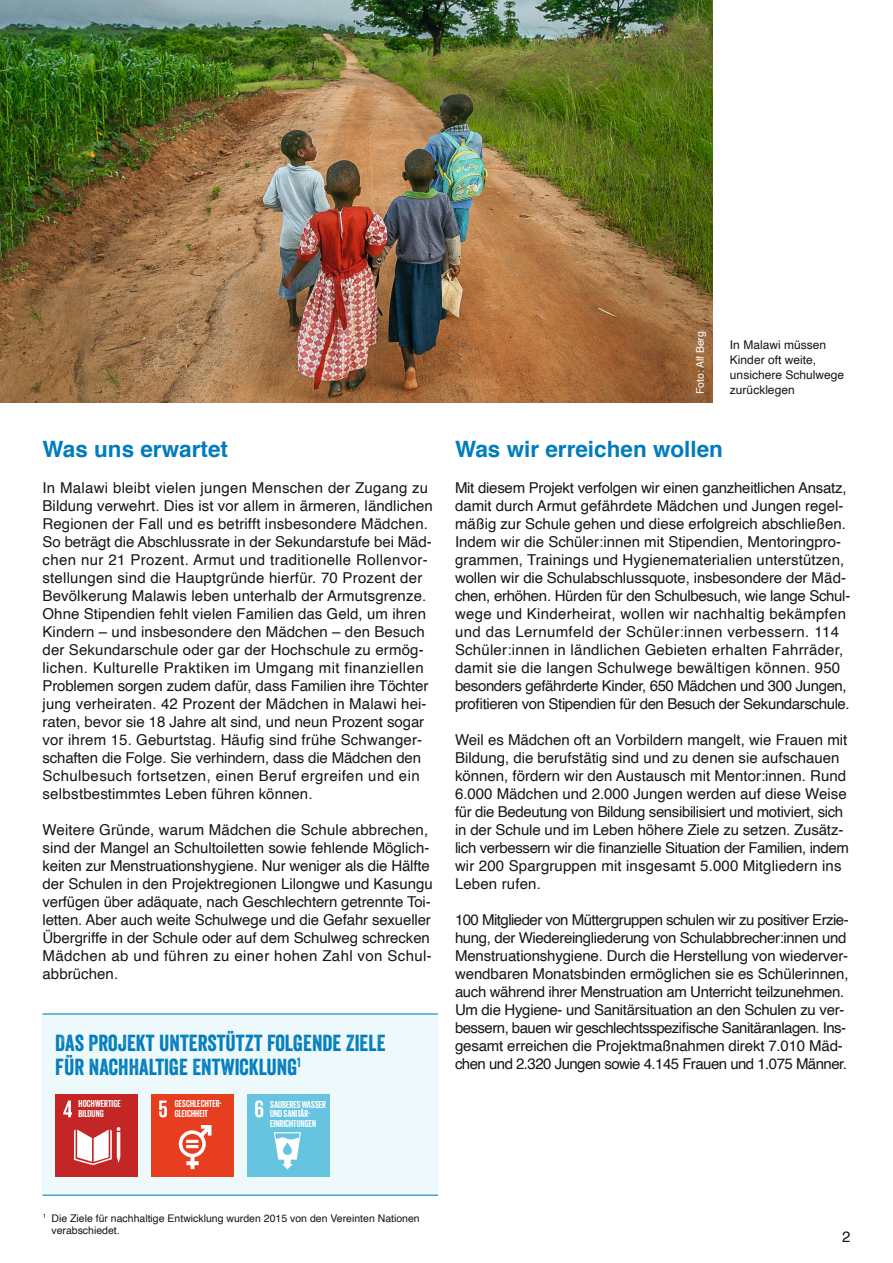
<style>
.page{position:relative;width:893px;height:1263px;background:#fff}
.page>*{position:absolute;margin:0;border:0;box-sizing:border-box;transform-origin:0 0}
.t1{font:22.5px/24px "Veneer";color:#007cbd}
.t2{font:700 22.5px "Helvetica";color:#007cbd}
.t3{font:15px/18px "Helvetica";color:#151616}
.t4{font:15px/18px "Helvetica";letter-spacing:-.025em;color:#151616}
.t5{font:12px/15px "Helvetica";color:#151616}
.t6{font:10.5px/12px "Helvetica";color:#151616}
.t7{font:10.5px "Helvetica";letter-spacing:-.005em;color:#fff}
.t8{font:700 10.35px/9.8px "Giorgio Sans";letter-spacing:.01em;color:#fff}
</style>
<div class="page">
<div style="left:43px;top:1014px;width:395px;height:180px;background:#eef9fb"></div>
<img style="left:0;top:0;width:713px;height:403px">
<div style="left:55px;top:1093px;width:83px;height:83px;background:#c32625"></div>
<svg style="left:63px;top:1100px;width:9px;height:17px"></svg>
<svg style="left:74px;top:1127px;width:46px;height:38px"></svg>
<hr style="left:43px;top:1013px;width:395px;height:1px;background:#007cbd">
<hr style="left:43px;top:1195px;width:395px;height:1px;background:#007cbd">
<div style="left:151px;top:1093px;width:83px;height:83px;background:#e63e1f"></div>
<svg style="left:159px;top:1100px;width:8px;height:17px"></svg>
<svg style="left:179px;top:1125px;width:32px;height:44px"></svg>
<div style="left:247px;top:1093px;width:83px;height:83px;background:#67c4e1"></div>
<svg style="left:255px;top:1100px;width:8px;height:17px"></svg>
<svg style="left:274px;top:1132px;width:27px;height:37px"></svg>
<h1 class="t2" style="left:43px;top:430px;width:187px">Was uns erwartet</h1>
<p class="t3" style="left:43px;top:479px;width:392px">In Malawi bleibt vielen jungen Menschen der Zugang zu Bildung verwehrt. Dies ist vor allem in ärmeren, ländlichen Regionen der Fall und es betrifft insbesondere Mädchen.<br>So beträgt die Abschlussrate in der Sekundarstufe bei Mäd&shy;chen nur 21 Prozent. Armut und traditionelle Rollenvor&shy;stellungen sind die Hauptgründe hierfür. 70 Prozent der Bevölkerung Malawis leben unterhalb der Armutsgrenze.<br>Ohne Stipendien fehlt vielen Familien das Geld, um ihren Kindern – und insbesondere den Mädchen – den Besuch der Sekundarschule oder gar der Hochschule zu ermög&shy;lichen. Kulturelle Praktiken im Umgang mit finanziellen Problemen sorgen zudem dafür, dass Familien ihre Töchter jung verheiraten. 42 Prozent der Mädchen in Malawi hei&shy;raten, bevor sie 18 Jahre alt sind, und neun Prozent sogar vor ihrem 15. Geburtstag. Häufig sind frühe Schwanger&shy;schaften die Folge. Sie verhindern, dass die Mädchen den Schulbesuch fortsetzen, einen Beruf ergreifen und ein selbstbestimmtes Leben führen können.</p>
<p class="t3" style="left:43px;top:821px;width:392px">Weitere Gründe, warum Mädchen die Schule abbrechen, sind der Mangel an Schultoiletten sowie fehlende Möglich&shy;keiten zur Menstruationshygiene. Nur weniger als die Hälfte der Schulen in den Projektregionen Lilongwe und Kasungu verfügen über adäquate, nach Geschlechtern getrennte Toi&shy;letten. Aber auch weite Schulwege und die Gefahr sexueller Übergriffe in der Schule oder auf dem Schulweg schrecken Mädchen ab und führen zu einer hohen Zahl von Schul&shy;abbrüchen.</p>
<h1 class="t1" style="left:55px;top:1030px;width:332px">DAS PROJEKT UNTERSTÜTZT FOLGENDE ZIELE<br>FÜR NACHHALTIGE ENTWICKLUNG<sup>1</sup></h1>
<p class="t8" style="left:175px;top:1099px;width:48px">GESCHLECHTER-<br>GLEICHHEIT</p>
<p class="t8" style="left:270px;top:1099px;width:57px">SAUBERES WASSER<br>UND SANITÄR-<br>EINRICHTUNGEN</p>
<p class="t8" style="left:79px;top:1099px;width:44px">HOCHWERTIGE<br>BILDUNG</p>
<p class="t7" style="left:692px;top:394px;width:64px;rotate:-90deg">Foto: Alf Berg</p>
<p class="t5" style="left:730px;top:337px;width:116px">In Malawi müssen<br>Kinder oft weite, unsichere Schulwege zurücklegen</p>
<h1 class="t2" style="left:455px;top:430px;width:270px">Was wir erreichen wollen</h1>
<p class="t3" style="left:455px;top:479px;width:396px">Mit diesem Projekt verfolgen wir einen ganzheitlichen Ansatz, damit durch Armut gefährdete Mädchen und Jungen regel&shy;mäßig zur Schule gehen und diese erfolgreich abschließen.<br>Indem wir die Schüler:innen mit Stipendien, Mentoringpro&shy;grammen, Trainings und Hygienematerialien unterstützen, wollen wir die Schulabschlussquote, insbesondere der Mäd&shy;chen, erhöhen. Hürden für den Schulbesuch, wie lange Schul&shy;wege und Kinderheirat, wollen wir nachhaltig bekämpfen und das Lernumfeld der Schüler:innen verbessern. 114<br>Schüler:innen in ländlichen Gebieten erhalten Fahrräder, damit sie die langen Schulwege bewältigen können. 950 besonders gefährderte Kinder, 650 Mädchen und 300 Jungen, profitieren von Stipendien für den Besuch der Sekundarschule.</p>
<p class="t3" style="left:455px;top:731px;width:396px">Weil es Mädchen oft an Vorbildern mangelt, wie Frauen mit Bildung, die berufstätig sind und zu denen sie aufschauen können, fördern wir den Austausch mit Mentor:innen. Rund 6.000 Mädchen und 2.000 Jungen werden auf diese Weise für die Bedeutung von Bildung sensibilisiert und motiviert, sich in der Schule und im Leben höhere Ziele zu setzen. Zusätz&shy;lich verbessern wir die finanzielle Situation der Familien, indem wir 200 Spargruppen mit insgesamt 5.000 Mitgliedern ins Leben rufen.</p>
<p class="t4" style="left:455px;top:911px;width:395px">100 Mitglieder von Müttergruppen schulen wir zu positiver Erzie&shy;hung, der Wiedereingliederung von Schulabbrecher:innen und Menstruationshygiene. Durch die Herstellung von wiederver&shy;wendbaren Monatsbinden ermöglichen sie es Schülerinnen, auch während ihrer Menstruation am Unterricht teilzunehmen.<br>Um die Hygiene- und Sanitärsituation an den Schulen zu ver&shy;bessern, bauen wir geschlechtsspezifische Sanitäranlagen. Ins&shy;gesamt erreichen die Projektmaßnahmen direkt 7.010 Mäd&shy;chen und 2.320 Jungen sowie 4.145 Frauen und 1.075 Männer.</p>
<p class="t6" style="left:51px;top:1212px;width:370px;text-indent:-9px"><sup>1</sup> Die Ziele für nachhaltige Entwicklung wurden 2015 von den Vereinten Nationen verabschiedet.</p>
<p class="t3" style="left:842px;top:1228px;width:10px">2</p>
</div>
